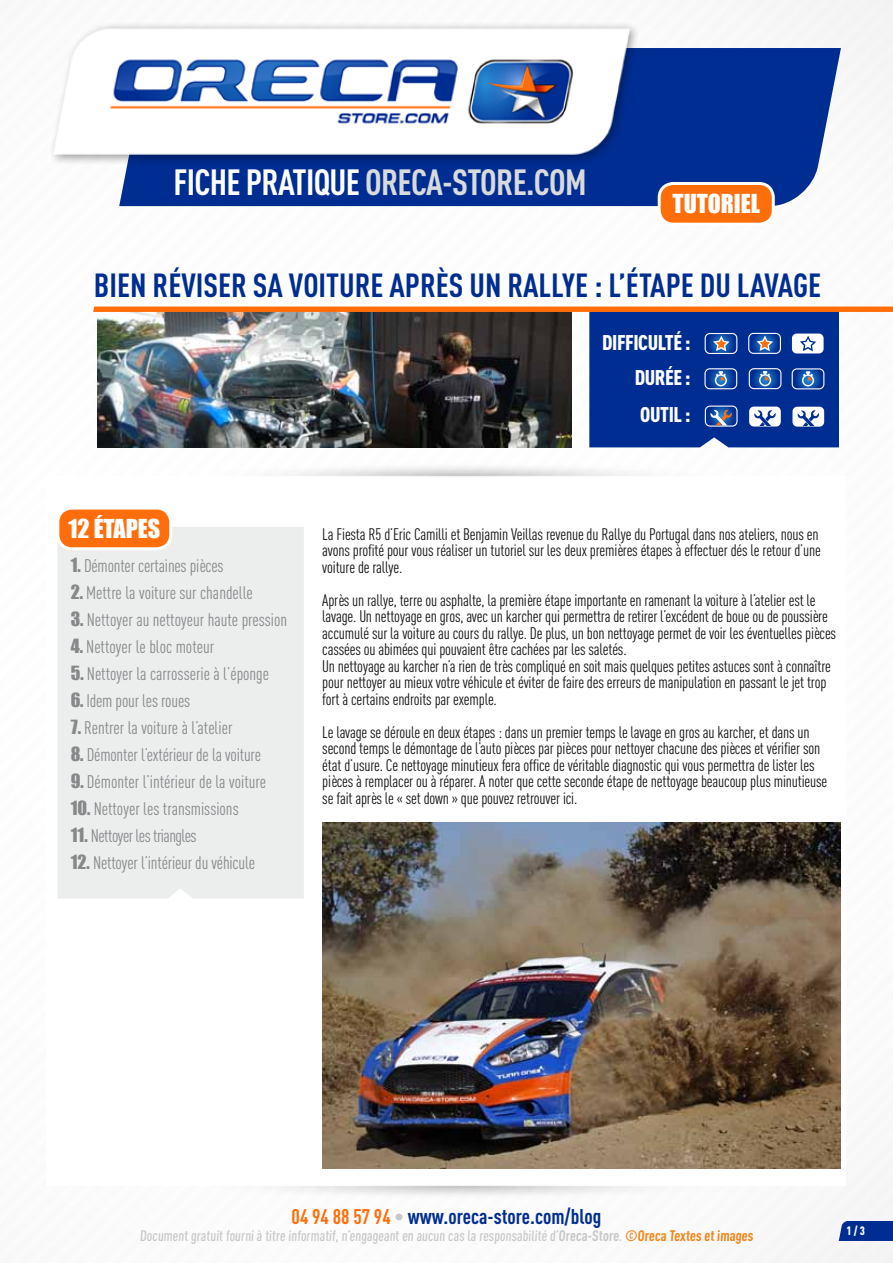
<style>
.page{position:relative;width:893px;height:1263px;background:#fff}
.page>*{position:absolute;margin:0;border:0;box-sizing:border-box;transform-origin:0 0}
.t1{font:700 36px "DIN Cond";letter-spacing:-.02em;color:#d9dadb}
.t2{font:700 36px "DIN Cond";color:#fff}
.t3{font:700 33px "DIN Cond";color:#002d91}
.t4{font:24px "Impact";color:#fff}
.t5{font:700 21px "DIN Cond";color:#002d91}
.t6{font:900 21px/36.5px "DIN Cond";letter-spacing:-.02em;color:#fff;text-align:justify}
.t7{font:18px "DIN Cond";color:#87888a}
.t8{font:18px "DIN Cond";letter-spacing:-.03em;color:#87888a}
.t9{font:16.5px/16.5px "DIN Cond";letter-spacing:-.01em;color:#111211}
.t10{font:500 15px "DIN Cond";color:#c6c7c8}
.t11{font:900 12px "DIN Cond";color:#fff}
.s1{color:#fff}
.s2{font-family:"Impact"}
.s3{color:#ff6e0b}
.s4{color:#c6c7c8}
.s5{font-weight:700}
.s6{font-weight:700;color:#ef8417}
</style>
<div class="page">
<img style="left:97px;top:0;width:796px;height:1263px">
<div style="left:47px;top:477px;width:799px;height:709px;background:#fff"></div>
<svg style="left:839px;top:1221px;width:54px;height:20px"></svg>
<img style="left:162px;top:448px;width:569px;height:29px">
<img style="left:162px;top:1168px;width:569px;height:46px">
<div style="left:57px;top:527px;width:247px;height:371px;background:#eceded"></div>
<div style="left:58px;top:508px;width:113px;height:41px;background:#ff6e0a;border-radius:14px"></div>
<div style="left:56px;top:507px;width:116px;height:43px;border:3px solid #fff;border-radius:14px"></div>
<img style="left:322px;top:823px;width:518px;height:345px">
<img style="left:93px;top:306px;width:800px;height:141px">
<div style="left:119px;top:47px;width:722px;height:159px;background:#002d91"></div>
<div style="left:48px;top:22px;width:593px;height:144px;background:#000;opacity:.4"></div>
<img style="left:48px;top:25px;width:594px;height:132px">
<div style="left:659px;top:183px;width:114px;height:41px;background:#ff6e0a;border-radius:14px"></div>
<div style="left:658px;top:182px;width:117px;height:44px;border:3px solid #fff;border-radius:14px"></div>
<h1 class="t2" style="left:174px;top:160px;width:87px">Fiche prati</h1>
<h1 class="t1" style="left:314px;top:160px;width:274px"><span class="s1">que</span> Oreca-Store.com</h1>
<h3 class="t4" style="left:673px;top:185px;width:89px">TUTORIEL</h3>
<h2 class="t3" style="left:94px;top:265px;width:729px">BIEN RÉVISER SA VOITURE APRÈS UN RALLYE : L’ÉTAPE DU LAVAGE</h2>
<p class="t6" style="left:635px;top:323px;width:57px;text-indent:-33px">DIFFICULTÉ :<br>DURÉE :<br>OUTIL</p>
<p class="t6" style="left:685px;top:396px;width:7px">:</p>
<h3 class="t4" style="left:68px;top:510px;width:93px">12 ÉTAPES</h3>
<p class="t7" style="left:71px;top:556px;width:154px"><span class="s2">1.</span> Démonter certaines pièces</p>
<p class="t7" style="left:71px;top:583px;width:184px"><span class="s2">2.</span> Mettre la voiture sur chandelle</p>
<p class="t7" style="left:71px;top:610px;width:218px"><span class="s2">3.</span> Nettoyer au nettoyeur haute pression</p>
<p class="t7" style="left:71px;top:637px;width:145px"><span class="s2">4.</span> Nettoyer le bloc moteur</p>
<p class="t7" style="left:71px;top:664px;width:200px"><span class="s2">5.</span> Nettoyer la carrosserie à l’éponge</p>
<p class="t7" style="left:71px;top:691px;width:121px"><span class="s2">6.</span> Idem pour les roues</p>
<p class="t7" style="left:71px;top:718px;width:163px"><span class="s2">7.</span> Rentrer la voiture à l’atelier</p>
<p class="t7" style="left:71px;top:745px;width:192px"><span class="s2">8.</span> Démonter l’extérieur de la voiture</p>
<p class="t7" style="left:71px;top:772px;width:197px"><span class="s2">9.</span> Démonter l’intérieur de la voiture</p>
<p class="t7" style="left:71px;top:799px;width:170px"><span class="s2">10.</span> Nettoyer les transmissions</p>
<p class="t8" style="left:71px;top:826px;width:127px"><span class="s2">11.</span> Nettoyer les triangles</p>
<p class="t7" style="left:71px;top:853px;width:186px"><span class="s2">12.</span> Nettoyer l’intérieur du véhicule</p>
<p class="t9" style="left:322px;top:526px;width:500px">La Fiesta R5 d’Eric Camilli et Benjamin Veillas revenue du Rallye du Portugal dans nos ateliers, nous en avons profité pour vous réaliser un tutoriel sur les deux premières étapes à effectuer dés le retour d’une voiture de rallye.</p>
<p class="t9" style="left:322px;top:592px;width:515px">Après un rallye, terre ou asphalte, la première étape importante en ramenant la voiture à l’atelier est le lavage. Un nettoyage en gros, avec un karcher qui permettra de retirer l’excédent de boue ou de poussière accumulé sur la voiture au cours du rallye. De plus, un bon nettoyage permet de voir les éventuelles pièces cassées ou abimées qui pouvaient être cachées par les saletés.<br>Un nettoyage au karcher n’a rien de très compliqué en soit mais quelques petites astuces sont à connaître pour nettoyer au mieux votre véhicule et éviter de faire des erreurs de manipulation en passant le jet trop fort à certains endroits par exemple.</p>
<p class="t9" style="left:322px;top:724px;width:506px">Le lavage se déroule en deux étapes : dans un premier temps le lavage en gros au karcher, et dans un second temps le démontage de l’auto pièces par pièces pour nettoyer chacune des pièces et vérifier son état d’usure. Ce nettoyage minutieux fera office de véritable diagnostic qui vous permettra de lister les pièces à remplacer ou à réparer. A noter que cette seconde étape de nettoyage beaucoup plus minutieuse se fait après le « set down » que pouvez retrouver ici.</p>
<p class="t5" style="left:292px;top:1203px;width:311px"><span class="s3">04 94 88 57 94</span> <span class="s4">•</span> www.oreca-store.com/blog</p>
<p class="t10" style="left:140px;top:1227px;width:616px">Document gratuit fourni à titre informatif, n’engageant en aucun cas la responsabilité d’<span class="s5">Oreca-Store</span>. <span class="s6">©Oreca Textes et images</span></p>
<p class="t11" style="left:847px;top:1223px;width:20px">1 / 3</p>
</div>
